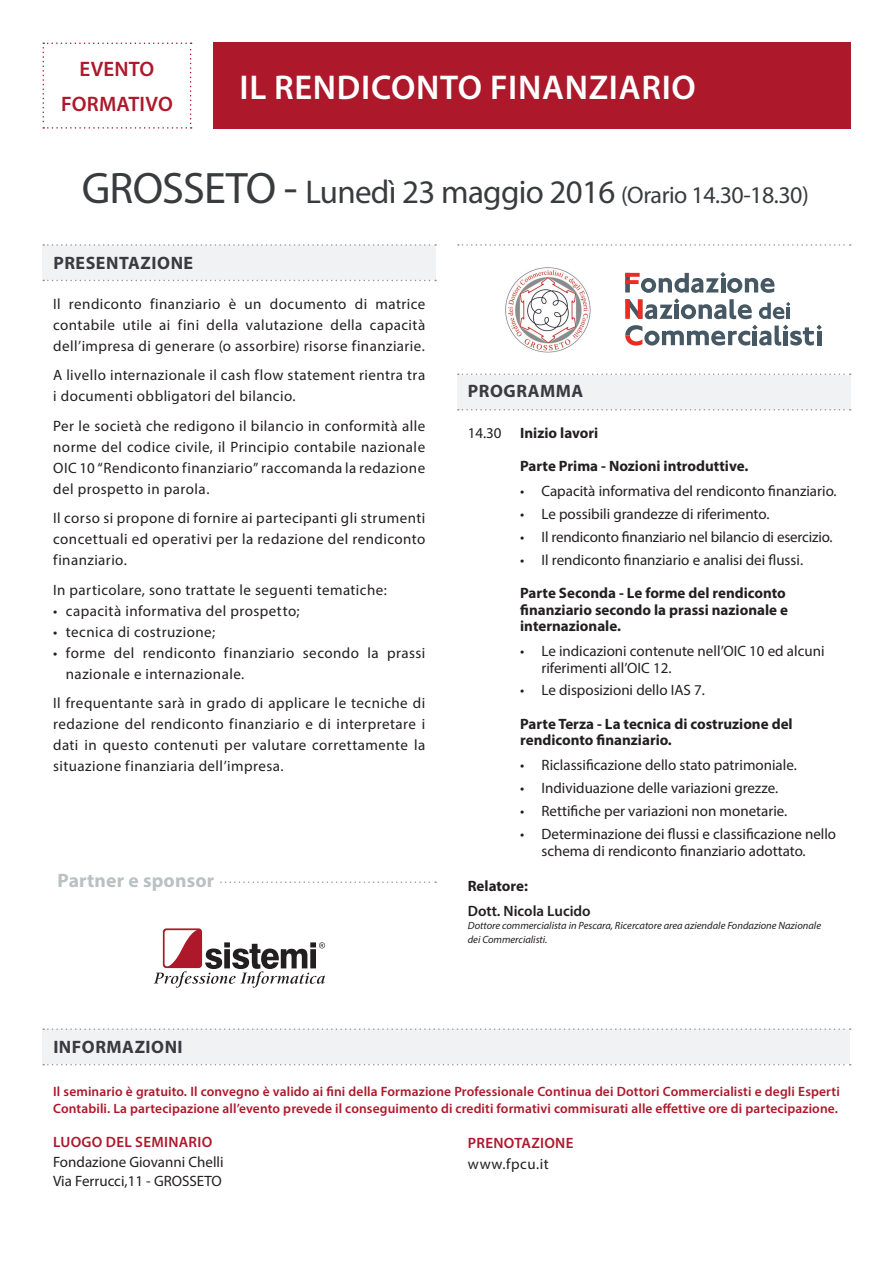
<style>
.page{position:relative;width:893px;height:1263px;background:#fff}
.page>*{position:absolute;margin:0;border:0;box-sizing:border-box;transform-origin:0 0}
.t1{font:600 34.5px "Myriad Pro";letter-spacing:.02em;color:#fff}
.t2{font:24px "Myriad Pro";letter-spacing:-.02em;color:#393c3f}
.t3{font:600 21px "Myriad Pro";letter-spacing:.01em;color:#ad182b}
.t4{font:700 19.5px "Myriad Pro";letter-spacing:.01em;color:#bac0c4}
.t5{font:700 18px "Myriad Pro";letter-spacing:.03em;color:#393c3f}
.t6{font:15px/21px "Myriad Pro";letter-spacing:.005em;color:#231f20;text-align:justify}
.t7{font:15px/21px "Myriad Pro";letter-spacing:.03em;color:#231f20}
.t8{font:700 15px/16.5px "Myriad Pro";color:#231f20}
.t9{font:600 15px "Myriad Pro";letter-spacing:.02em;color:#ad182b}
.t10{font:600 15px "Myriad Pro";color:#231f20}
.t11{font:15px "Myriad Pro";letter-spacing:.04em;color:#231f20}
.t12{font:600 13.5px/17.2px "Myriad Pro";letter-spacing:.01em;color:#ad182b}
.t13{font:italic 10.5px "Myriad Pro";color:#231f20}
.s1{font-size:44.25px}
.s2{font-size:45px}
.s3{font-size:33px}
</style>
<div class="page">
<div style="left:43px;top:1030px;width:807px;height:34px;background:#f1f2f3"></div>
<svg style="left:43px;top:1064px;width:808px;height:1px"></svg>
<svg style="left:43px;top:1028px;width:808px;height:2px"></svg>
<div style="left:43px;top:246px;width:393px;height:34px;background:#f1f2f3"></div>
<svg style="left:43px;top:280px;width:393px;height:1px"></svg>
<svg style="left:43px;top:244px;width:393px;height:2px"></svg>
<div style="left:457px;top:375px;width:393px;height:34px;background:#f1f2f3"></div>
<svg style="left:458px;top:409px;width:393px;height:1px"></svg>
<svg style="left:458px;top:373px;width:393px;height:2px"></svg>
<svg style="left:458px;top:244px;width:393px;height:2px"></svg>
<div style="left:213px;top:43px;width:637px;height:86px;background:#ad182b"></div>
<svg style="left:43px;top:43px;width:149px;height:86px"></svg>
<svg style="left:220px;top:881px;width:216px;height:2px"></svg>
<div style="left:162px;top:927px;width:41px;height:42px;border:1px solid #fff;border-radius:4px"></div>
<div style="left:163px;top:928px;width:39px;height:40px;background:#ad182b;border-radius:3px"></div>
<svg style="left:154px;top:930px;width:171px;height:58px"></svg>
<svg style="left:625px;top:325px;width:197px;height:21px"></svg>
<svg style="left:625px;top:272px;width:165px;height:47px"></svg>
<img style="left:505px;top:267px;width:85px;height:85px">
<p class="t3" style="left:79px;top:56px;width:76px">EVENTO</p>
<p class="t3" style="left:61px;top:90px;width:113px">FORMATIVO</p>
<p class="t1" style="left:240px;top:65px;width:458px">IL RENDICONTO FINANZIARIO</p>
<p class="t2" style="left:82px;top:180px;width:728px"><span class="s1">GROSSETO</span> <span class="s2">-</span> <span class="s3">Lunedì 23 maggio 2016</span> (Orario 14.30-18.30)</p>
<p class="t5" style="left:53px;top:251px;width:141px">PRESENTAZIONE</p>
<p class="t6" style="left:53px;top:293px;width:374px">Il rendiconto finanziario è un documento di matrice contabile utile ai fini della valutazione della capacità dell’impresa di generare (o assorbire) risorse finanziarie.</p>
<p class="t7" style="left:53px;top:364px;width:374px">A livello internazionale il cash flow statement rientra tra i documenti obbligatori del bilancio.</p>
<p class="t6" style="left:53px;top:415px;width:374px">Per le società che redigono il bilancio in conformità alle norme del codice civile, il Principio contabile nazionale OIC 10 “Rendiconto finanziario” raccomanda la redazione del prospetto in parola.</p>
<p class="t6" style="left:53px;top:507px;width:374px">Il corso si propone di fornire ai partecipanti gli strumenti concettuali ed operativi per la redazione del rendiconto finanziario.</p>
<p class="t7" style="left:53px;top:579px;width:335px">In particolare, sono trattate le seguenti tematiche:</p>
<p class="t7" style="left:53px;top:600px;width:248px">• capacità informativa del prospetto;</p>
<p class="t7" style="left:53px;top:621px;width:163px">• tecnica di costruzione;</p>
<p class="t7" style="left:66px;top:642px;width:361px;text-indent:-13px">• forme del rendiconto finanziario secondo la prassi nazionale e internazionale.</p>
<p class="t6" style="left:53px;top:692px;width:374px">Il frequentante sarà in grado di applicare le tecniche di redazione del rendiconto finanziario e di interpretare i dati in questo contenuti per valutare correttamente la situazione finanziaria dell’impresa.</p>
<p class="t4" style="left:58px;top:867px;width:158px">Partner e sponsor</p>
<p class="t5" style="left:53px;top:1035px;width:131px">INFORMAZIONI</p>
<p class="t5" style="left:468px;top:379px;width:117px">PROGRAMMA</p>
<p class="t6" style="left:468px;top:423px;width:35px">14.30</p>
<p class="t8" style="left:520px;top:424px;width:80px">Inizio lavori</p>
<p class="t8" style="left:520px;top:457px;width:230px">Parte Prima - Nozioni introduttive.</p>
<p class="t6" style="left:520px;top:480px;width:318px">• Capacità informativa del rendiconto finanziario.</p>
<p class="t6" style="left:520px;top:503px;width:251px">• Le possibili grandezze di riferimento.</p>
<p class="t6" style="left:520px;top:526px;width:314px">• Il rendiconto finanziario nel bilancio di esercizio.</p>
<p class="t6" style="left:520px;top:549px;width:284px">• Il rendiconto finanziario e analisi dei flussi.</p>
<p class="t8" style="left:520px;top:584px;width:269px">Parte Seconda - Le forme del rendiconto finanziario secondo la prassi nazionale e internazionale.</p>
<p class="t6" style="left:541px;top:642px;width:285px;line-height:16.5px;text-indent:-21px">• Le indicazioni contenute nell’OIC 10 ed alcuni riferimenti all’OIC 12.</p>
<p class="t6" style="left:520px;top:680px;width:186px">• Le disposizioni dello IAS 7.</p>
<p class="t8" style="left:520px;top:715px;width:274px">Parte Terza - La tecnica di costruzione del rendiconto finanziario.</p>
<p class="t6" style="left:520px;top:755px;width:278px">• Riclassificazione dello stato patrimoniale.</p>
<p class="t6" style="left:520px;top:777px;width:259px">• Individuazione delle variazioni grezze.</p>
<p class="t6" style="left:520px;top:800px;width:269px">• Rettifiche per variazioni non monetarie.</p>
<p class="t6" style="left:541px;top:825px;width:296px;line-height:16.5px;text-indent:-21px">• Determinazione dei flussi e classificazione nello schema di rendiconto finanziario adottato.</p>
<p class="t8" style="left:468px;top:877px;width:62px">Relatore:</p>
<p class="t10" style="left:468px;top:901px;width:124px">Dott. Nicola Lucido</p>
<p class="t13" style="left:468px;top:919px;width:355px">Dottore commercialista in Pescara, Ricercatore area aziendale Fondazione Nazionale</p>
<p class="t13" style="left:468px;top:932px;width:81px">dei Commercialisti.</p>
<p class="t12" style="left:53px;top:1083px;width:788px">Il seminario è gratuito. Il convegno è valido ai fini della Formazione Professionale Continua dei Dottori Commercialisti e degli Esperti<br>Contabili. La partecipazione all’evento prevede il conseguimento di crediti formativi commisurati alle effettive ore di partecipazione.</p>
<p class="t9" style="left:53px;top:1133px;width:160px">LUOGO DEL SEMINARIO</p>
<p class="t6" style="left:53px;top:1151px;width:172px">Fondazione Giovanni Chelli</p>
<p class="t6" style="left:53px;top:1171px;width:170px">Via Ferrucci,11 - GROSSETO</p>
<p class="t9" style="left:468px;top:1133px;width:107px">PRENOTAZIONE</p>
<p class="t11" style="left:468px;top:1154px;width:83px">www.fpcu.it</p>
</div>
